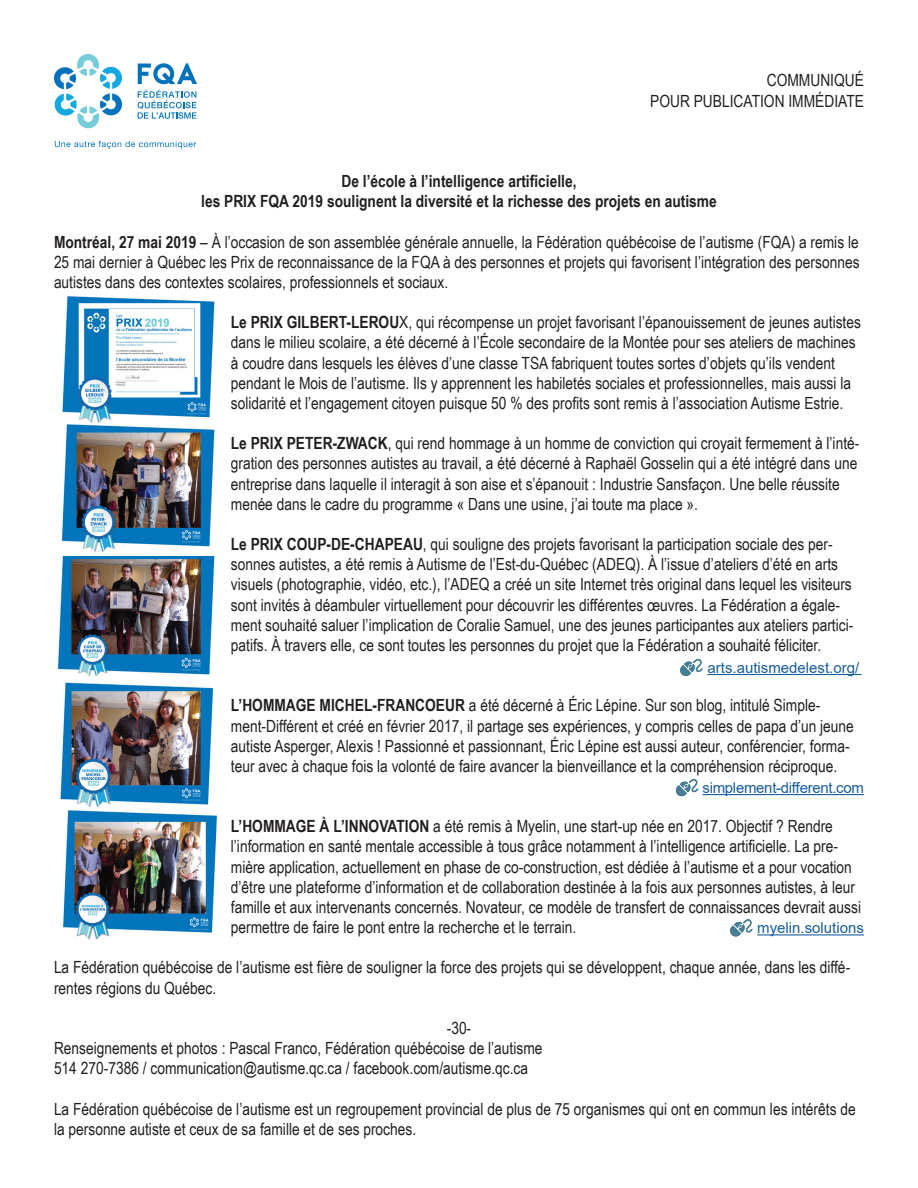
<style>
.page{position:relative;width:918px;height:1188px;background:#fff}
.page>*{position:absolute;margin:0;border:0;box-sizing:border-box;transform-origin:0 0}
.t1{font:16.8px/20.1px "Arial Narrow";color:#231f20}
.t2{font:700 16.8px "Arial Narrow";color:#231f20}
.t3{font:15px "Arial";color:#175d9e}
.t4{font:15px "Arial";letter-spacing:-.02em;color:#175d9e}
.s1{font-weight:700}
</style>
<div class="page">
<svg style="left:138px;top:90px;width:58px;height:29px"></svg>
<svg style="left:138px;top:63px;width:59px;height:21px"></svg>
<svg style="left:55px;top:141px;width:141px;height:8px"></svg>
<svg style="left:54px;top:54px;width:68px;height:75px"></svg>
<img style="left:58px;top:556px;width:157px;height:121px">
<img style="left:63px;top:810px;width:154px;height:130px">
<img style="left:61px;top:424px;width:154px;height:129px">
<svg style="left:680px;top:659px;width:23px;height:17px"></svg>
<svg style="left:676px;top:779px;width:22px;height:17px"></svg>
<svg style="left:730px;top:919px;width:23px;height:18px"></svg>
<hr style="left:708px;top:674px;width:154px;height:1px;background:#175d9e">
<hr style="left:703px;top:794px;width:161px;height:1px;background:#175d9e">
<hr style="left:757px;top:934px;width:107px;height:1px;background:#175d9e">
<img style="left:62px;top:296px;width:153px;height:128px">
<img style="left:60px;top:682px;width:153px;height:126px">
<p class="t1" style="left:767px;top:70px;width:99px">COMMUNIQUÉ</p>
<p class="t1" style="left:650px;top:90px;width:215px">POUR PUBLICATION IMMÉDIATE</p>
<p class="t2" style="left:341px;top:169px;width:237px">De l’école à l’intelligence artificielle,</p>
<p class="t2" style="left:201px;top:189px;width:517px">les PRIX FQA 2019 soulignent la diversité et la richesse des projets en autisme</p>
<p class="t1" style="left:54px;top:231px;width:807px;text-align:justify"><span class="s1">Montréal, 27 mai 2019</span> – À l’occasion de son assemblée générale annuelle, la Fédération québécoise de l’autisme (FQA) a remis le 25 mai dernier à Québec les Prix de reconnaissance de la FQA à des personnes et projets qui favorisent l’intégration des personnes autistes dans des contextes scolaires, professionnels et sociaux.</p>
<p class="t1" style="left:231px;top:312px;width:632px"><span class="s1">Le PRIX GILBERT-LEROU</span>X, qui récompense un projet favorisant l’épanouissement de jeunes autistes dans le milieu scolaire, a été décerné à l’École secondaire de la Montée pour ses ateliers de machines à coudre dans lesquels les élèves d’une classe TSA fabriquent toutes sortes d’objets qu’ils vendent pendant le Mois de l’autisme. Ils y apprennent les habiletés sociales et professionnelles, mais aussi la solidarité et l’engagement citoyen puisque 50 % des profits sont remis à l’association Autisme Estrie.</p>
<p class="t1" style="left:231px;top:433px;width:630px"><span class="s1">Le PRIX PETER-ZWACK</span>, qui rend hommage à un homme de conviction qui croyait fermement à l’inté&shy;gration des personnes autistes au travail, a été décerné à Raphaël Gosselin qui a été intégré dans une entreprise dans laquelle il interagit à son aise et s’épanouit : Industrie Sansfaçon. Une belle réussite menée dans le cadre du programme « Dans une usine, j’ai toute ma place ».</p>
<p class="t1" style="left:231px;top:533px;width:624px"><span class="s1">Le PRIX COUP-DE-CHAPEAU</span>, qui souligne des projets favorisant la participation sociale des per&shy;sonnes autistes, a été remis à Autisme de l’Est-du-Québec (ADEQ). À l’issue d’ateliers d’été en arts visuels (photographie, vidéo, etc.), l’ADEQ a créé un site Internet très original dans lequel les visiteurs sont invités à déambuler virtuellement pour découvrir les différentes œuvres. La Fédération a égale&shy;ment souhaité saluer l’implication de Coralie Samuel, une des jeunes participantes aux ateliers partici&shy;patifs. À travers elle, ce sont toutes les personnes du projet que la Fédération a souhaité féliciter.</p>
<p class="t3" style="left:708px;top:657px;width:153px">arts.autismedelest.org/</p>
<p class="t1" style="left:231px;top:695px;width:625px"><span class="s1">L’HOMMAGE MICHEL-FRANCOEUR</span> a été décerné à Éric Lépine. Sur son blog, intitulé Simple&shy;ment-Différent et créé en février 2017, il partage ses expériences, y compris celles de papa d’un jeune autiste Asperger, Alexis ! Passionné et passionnant, Éric Lépine est aussi auteur, conférencier, forma&shy;teur avec à chaque fois la volonté de faire avancer la bienveillance et la compréhension réciproque.</p>
<p class="t4" style="left:703px;top:777px;width:163px">simplement-different.com</p>
<p class="t1" style="left:231px;top:816px;width:632px"><span class="s1">L’HOMMAGE À L’INNOVATION</span> a été remis à Myelin, une start-up née en 2017. Objectif ? Rendre l’information en santé mentale accessible à tous grâce notamment à l’intelligence artificielle. La pre&shy;mière application, actuellement en phase de co-construction, est dédiée à l’autisme et a pour vocation d’être une plateforme d’information et de collaboration destinée à la fois aux personnes autistes, à leur famille et aux intervenants concernés. Novateur, ce modèle de transfert de connaissances devrait aussi permettre de faire le pont entre la recherche et le terrain.</p>
<p class="t1" style="left:54px;top:957px;width:798px">La Fédération québécoise de l’autisme est fière de souligner la force des projets qui se développent, chaque année, dans les diffé&shy;rentes régions du Québec.</p>
<p class="t1" style="left:447px;top:1017px;width:26px">-30-</p>
<p class="t1" style="left:54px;top:1037px;width:490px">Renseignements et photos : Pascal Franco, Fédération québécoise de l’autisme</p>
<p class="t1" style="left:54px;top:1058px;width:476px">514 270-7386 / communication@autisme.qc.ca / facebook.com/autisme.qc.ca</p>
<p class="t1" style="left:54px;top:1098px;width:803px">La Fédération québécoise de l’autisme est un regroupement provincial de plus de 75 organismes qui ont en commun les intérêts de la personne autiste et ceux de sa famille et de ses proches.</p>
<p class="t3" style="left:757px;top:918px;width:108px">myelin.solutions</p>
</div>
